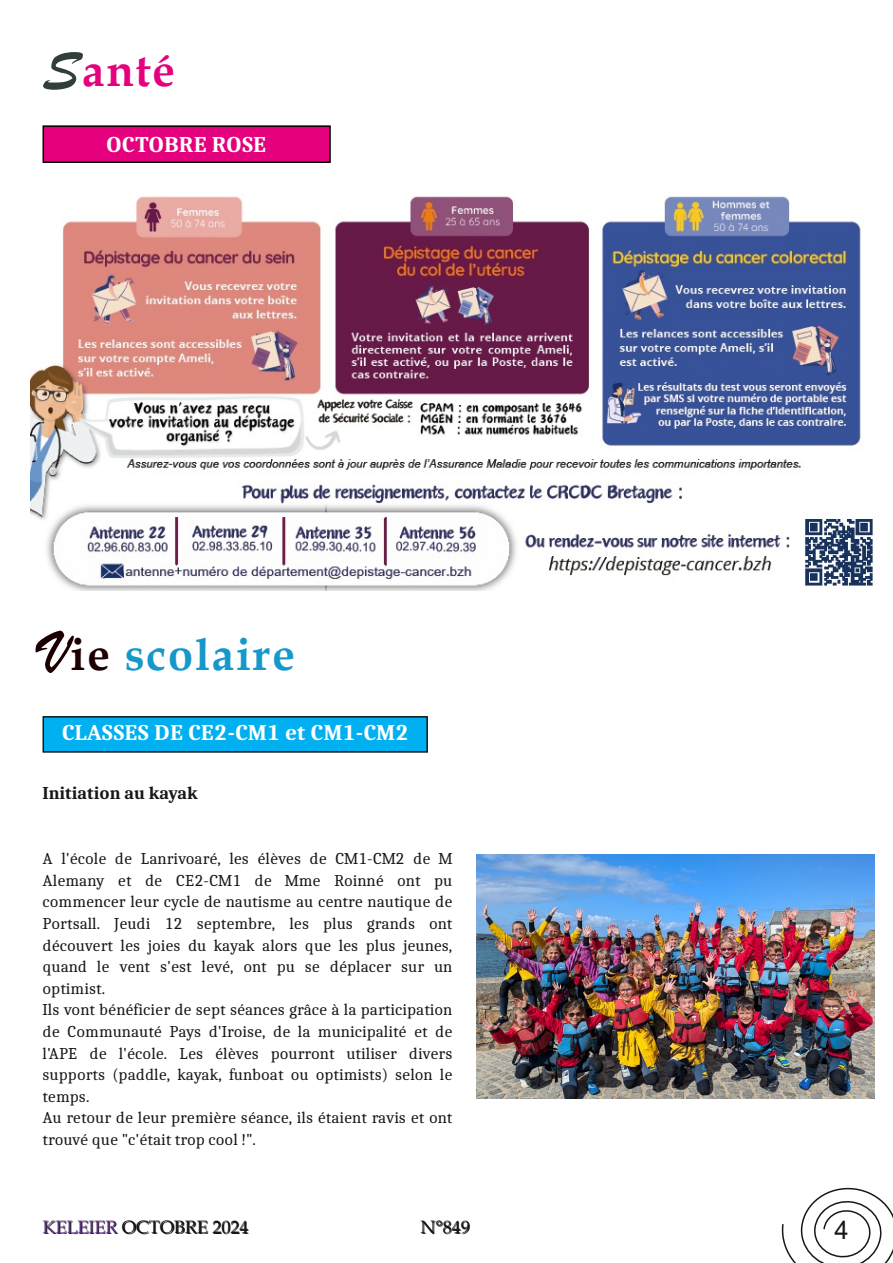
<style>
.page{position:relative;width:893px;height:1263px;background:#fff}
.page>*{position:absolute;margin:0;border:0;box-sizing:border-box;transform-origin:0 0}
.t1{font:700 45px "Book Antiqua";letter-spacing:.04em;color:#1598ca}
.t2{font:700 45px "Book Antiqua";color:#e5007d}
.t3{font:25.5px "Arial";color:#181715}
.t4{font:700 22.5px "Caladea";color:#fff}
.t5{font:18px "Book Antiqua";color:#181715}
.t6{font:700 18px "Caladea";color:#181715}
.t7{font:16.5px/21.6px "Caladea";color:#181715}
.s1{font-family:"Brush Script";font-weight:400;font-size:58.5px;color:#303f3c}
.s2{font-family:"Brush Script";font-weight:400;font-size:61.5px;color:#1c0000}
.s3{color:#1c0000}
</style>
<div class="page">
<div style="left:43px;top:717px;width:384px;height:35px;background:#00b0f0"></div>
<div style="left:43px;top:716px;width:385px;height:37px;border:2px solid #181715"></div>
<div style="left:43px;top:126px;width:287px;height:36px;background:#e5007d"></div>
<div style="left:43px;top:125px;width:288px;height:38px;border:2px solid #000"></div>
<img style="left:31px;top:196px;width:842px;height:394px">
<svg style="left:781px;top:1187px;width:112px;height:76px"></svg>
<img style="left:476px;top:855px;width:398px;height:243px">
<h1 class="t2" style="left:43px;top:45px;width:134px"><span class="s1">S</span>anté</h1>
<h3 class="t4" style="left:106px;top:131px;width:162px">OCTOBRE ROSE</h3>
<h1 class="t1" style="left:43px;top:628px;width:254px"><span class="s2">V</span><span class="s3">ie</span> scolaire</h1>
<h3 class="t4" style="left:62px;top:718px;width:348px">CLASSES DE CE2-CM1 et CM1-CM2</h3>
<p class="t6" style="left:43px;top:782px;width:157px">Initiation au kayak</p>
<p class="t7" style="left:43px;top:847px;width:411px">A l'école de Lanrivoaré, les élèves de CM1-CM2 de M Alemany et de CE2-CM1 de Mme Roinné ont pu commencer leur cycle de nautisme au centre nautique de Portsall. Jeudi 12 septembre, les plus grands ont découvert les joies du kayak alors que les plus jeunes, quand le vent s'est levé, ont pu se déplacer sur un optimist.<br>Ils vont bénéficier de sept séances grâce à la participation de Communauté Pays d'Iroise, de la municipalité et de l'APE de l'école. Les élèves pourront utiliser divers supports (paddle, kayak, funboat ou optimists) selon le temps.<br>Au retour de leur première séance, ils étaient ravis et ont trouvé que "c'était trop cool !".</p>
<p class="t5" style="left:43px;top:1217px;width:207px">KELEIER OCTOBRE 2024</p>
<p class="t5" style="left:421px;top:1217px;width:51px">N°849</p>
<h2 class="t3" style="left:834px;top:1215px;width:16px">4</h2>
</div>
